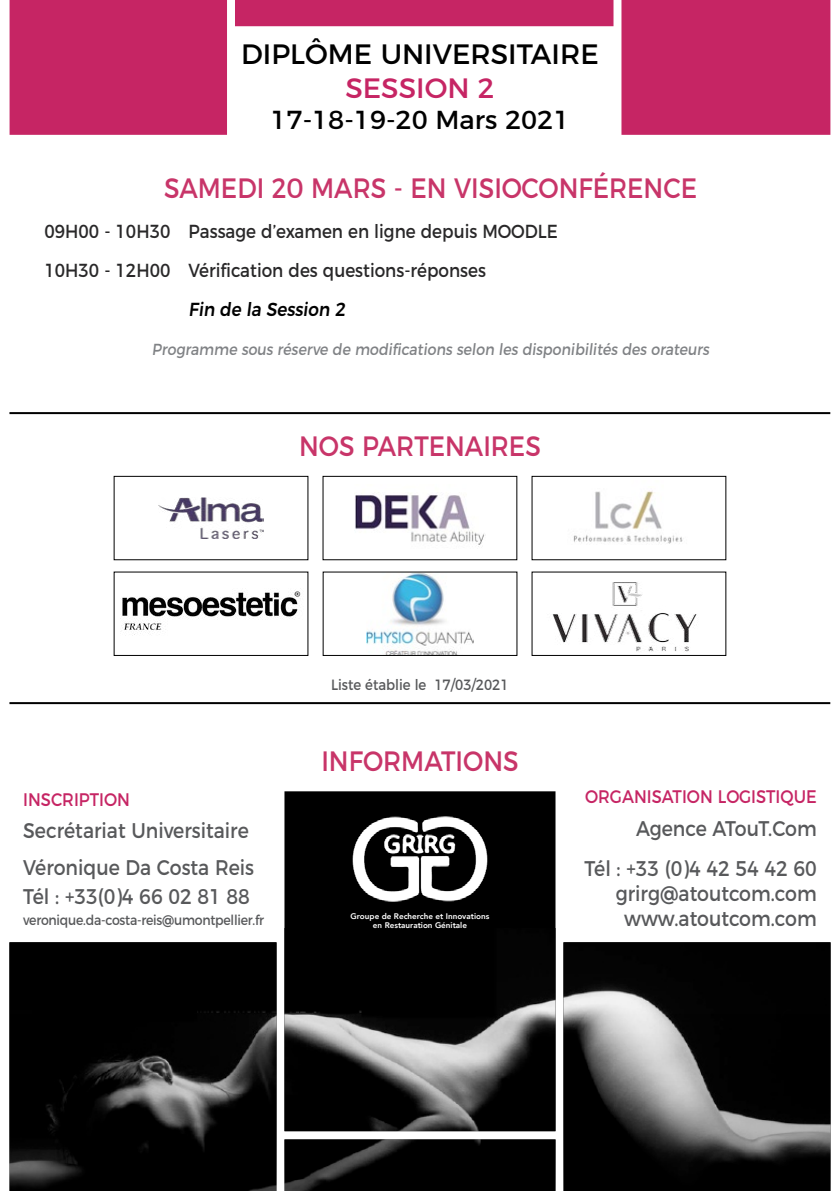
<style>
.page{position:relative;width:840px;height:1191px;background:#fff}
.page>*{position:absolute;margin:0;border:0;box-sizing:border-box;transform-origin:0 0}
.t1{font:28px "Montserrat";color:#c83569;scale:.89 1}
.t2{font:28px "Montserrat";color:#000}
.t3{font:28px "Montserrat";color:#c62564}
.t4{font:26px "Montserrat";color:#000}
.t5{font:21.2px/40.8px "Montserrat";color:#58595b;text-align:right;scale:.89 1}
.t6{font:18.8px/39.2px "Montserrat";color:#292829;scale:.89 1}
.t7{font:500 18.8px "Montserrat";color:#000;scale:.89 1}
.t8{font:18.2px "Montserrat";color:#c62564;scale:.89 1}
.t9{font:16px "Montserrat";color:#808285;scale:.89 1}
.t10{font:14.8px "Montserrat";color:#58595b;scale:.89 1}
.t11{font:14px "Montserrat";letter-spacing:-.02em;color:#58595b;scale:.89 1}
.t12{font:800 8.2px/9.8px "Avenir";color:#fff;text-align:center}
</style>
<div class="page">
<svg style="left:10px;top:0;width:819px;height:135px;fill:#c62564"></svg>
<div style="left:284px;top:791px;width:272px;height:137px;background:#000"></div>
<img style="left:9px;top:928px;width:821px;height:263px">
<img style="left:349px;top:815px;width:141px;height:87px">
<hr style="left:9px;top:702px;width:820px;height:2px;background:#000">
<hr style="left:9px;top:412px;width:820px;height:2px;background:#000">
<img style="left:573px;top:491px;width:110px;height:53px">
<div style="left:531px;top:476px;width:194px;height:84px;border:1px solid #000"></div>
<img style="left:552px;top:582px;width:145px;height:70px">
<img style="left:120px;top:591px;width:181px;height:45px">
<img style="left:367px;top:574px;width:106px;height:79px">
<img style="left:355px;top:493px;width:129px;height:54px">
<div style="left:323px;top:476px;width:193px;height:84px;border:1px solid #000"></div>
<img style="left:159px;top:497px;width:104px;height:42px">
<div style="left:114px;top:476px;width:194px;height:84px;border:1px solid #000"></div>
<h1 class="t2" style="left:241px;top:32px;width:359px">DIPLÔME UNIVERSITAIRE</h1>
<h1 class="t3" style="left:345px;top:66px;width:150px">SESSION 2</h1>
<p class="t4" style="left:270px;top:99px;width:300px">17-18-19-20 Mars 2021</p>
<h1 class="t1" style="left:164px;top:166px;width:600px">SAMEDI 20 MARS - EN VISIOCONFÉRENCE</h1>
<p class="t6" style="left:44px;top:210px;width:578px">09H00 - 10H30 Passage d’examen en ligne depuis MOODLE<br>10H30 - 12H00 Vérification des questions-réponses</p>
<p class="t7" style="left:188px;top:294px;width:181px">Fin de la Session 2</p>
<p class="t9" style="left:152px;top:337px;width:630px">Programme sous réserve de modifications selon les disponibilités des orateurs</p>
<h1 class="t1" style="left:299px;top:424px;width:273px">NOS PARTENAIRES</h1>
<p class="t10" style="left:331px;top:673px;width:201px">Liste établie le 17/03/2021</p>
<h1 class="t1" style="left:321px;top:739px;width:223px">INFORMATIONS</h1>
<p class="t8" style="left:23px;top:784px;width:121px">INSCRIPTION</p>
<p class="t5" style="left:23px;top:810px;width:261px;line-height:36.8px;text-align:left">Secrétariat Universitaire<br>Véronique Da Costa Reis</p>
<p class="t5" style="left:23px;top:874px;width:256px">Tél : +33(0)4 66 02 81 88</p>
<p class="t11" style="left:23px;top:908px;width:272px">veronique.da-costa-reis@umontpellier.fr</p>
<p class="t12" style="left:350px;top:911px;width:140px">Groupe de Recherche et Innovations en Restauration Génitale</p>
<p class="t8" style="left:584px;top:781px;width:262px">ORGANISATION LOGISTIQUE</p>
<p class="t5" style="left:584px;top:806px;width:262px">Agence ATouT.Com<br>Tél : +33 (0)4 42 54 42 60</p>
<p class="t5" style="left:615px;top:879px;width:227px;line-height:24.6px;text-align:center">grirg@atoutcom.com www.atoutcom.com</p>
</div>
